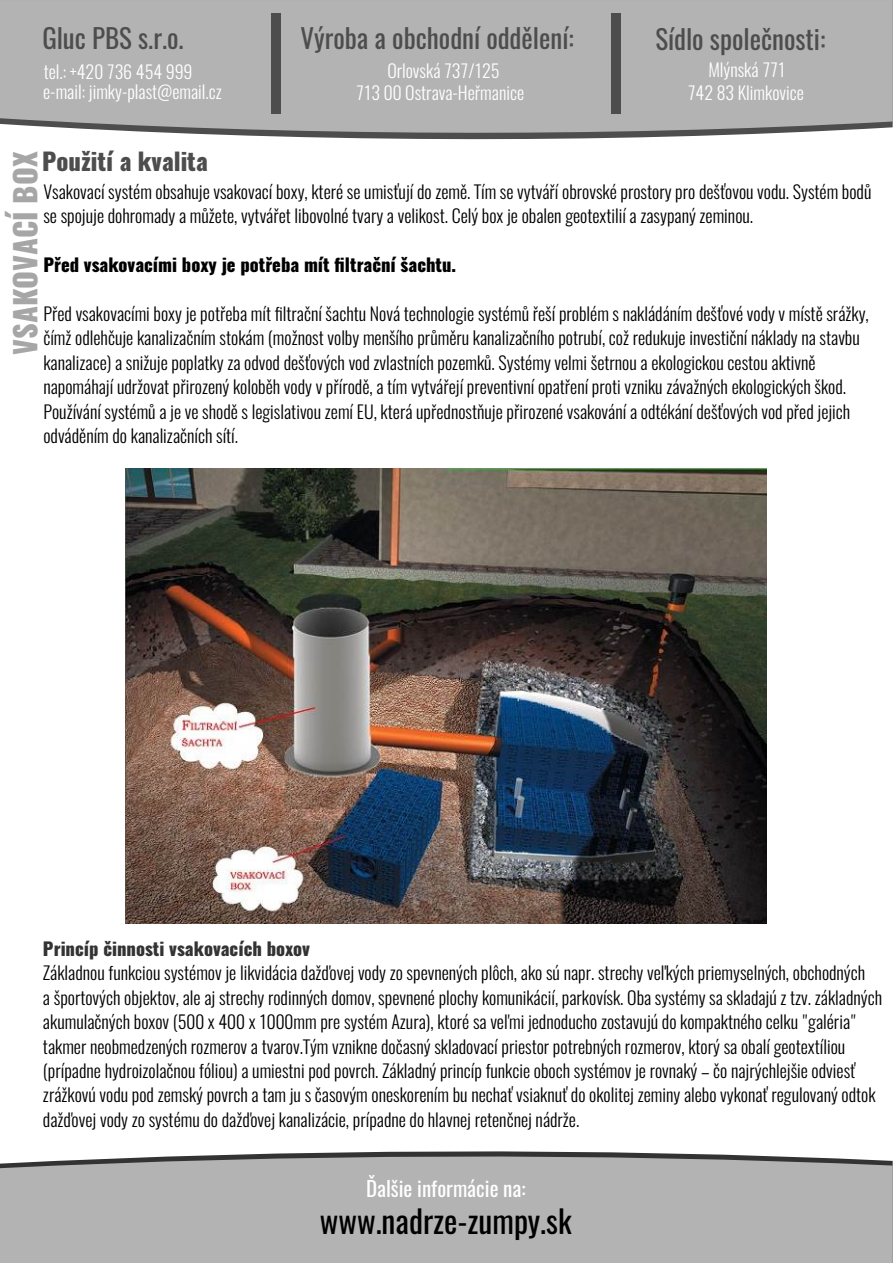
<style>
.page{position:relative;width:893px;height:1263px;background:#fff}
.page>*{position:absolute;margin:0;border:0;box-sizing:border-box;transform-origin:0 0}
.t1{font:31.65px "Oswald";color:#000}
.t2{font:800 30px "Oswald";color:rgb(77 77 77/.5)}
.t3{font:27px "Oswald";color:#4d4d4d}
.t4{font:800 24px "Oswald";color:#4d4d4d}
.t5{font:21px "Oswald";color:#fff}
.t6{font:300 18px/24.5px "Oswald";color:#000}
.t7{font:300 18px/22.8px "Oswald";color:#fff;text-align:center}
.t8{font:800 18px "Oswald";color:#000}
.t9{font:800 18px "Oswald";color:#333}
</style>
<div class="page">
<svg style="left:0;top:0;width:893px;height:138px;background:#b0b0b0"></svg>
<div style="left:271px;top:13px;width:10px;height:101px;background:#4d4d4d"></div>
<div style="left:611px;top:13px;width:10px;height:101px;background:#4d4d4d"></div>
<img style="left:126px;top:468px;width:640px;height:455px">
<svg style="left:0;top:1152px;width:893px;height:111px;background:#afafaf"></svg>
<h3 class="t3" style="left:42px;top:19px;width:143px">Gluc PBS s.r.o.</h3>
<h3 class="t3" style="left:655px;top:20px;width:172px">Sídlo společnosti:</h3>
<p class="t7" style="left:688px;top:58px;width:118px">Mlýnská 771<br>742 83 Klimkovice</p>
<h3 class="t3" style="left:300px;top:20px;width:275px">Výroba a obchodní oddělení:</h3>
<p class="t7" style="left:356px;top:60px;width:170px;line-height:21.9px">Orlovská 737/125<br>713 00 Ostrava-Heřmanice</p>
<p class="t7" style="left:43px;top:62px;width:180px;line-height:19.6px;text-align:left">tel.: +420 736 454 999 e-mail: jimky-plast@email.cz</p>
<h3 class="t4" style="left:42px;top:145px;width:167px">Použití a kvalita</h3>
<h2 class="t2" style="left:5px;top:355px;width:205px;rotate:-90deg">VSAKOVACÍ BOX</h2>
<p class="t6" style="left:43px;top:179px;width:830px">Vsakovací systém obsahuje vsakovací boxy, které se umisťují do země. Tím se vytváří obrovské prostory pro dešťovou vodu. Systém bodů se spojuje dohromady a můžete, vytvářet libovolné tvary a velikost. Celý box je obalen geotextilií a zasypaný zeminou.</p>
<p class="t8" style="left:43px;top:252px;width:414px">Před vsakovacími boxy je potřeba mít filtrační šachtu.</p>
<p class="t6" style="left:43px;top:301px;width:827px">Před vsakovacími boxy je potřeba mít filtrační šachtu Nová technologie systémů řeší problém s nakládáním dešťové vody v místě srážky, čímž odlehčuje kanalizačním stokám (možnost volby menšího průměru kanalizačního potrubí, což redukuje investiční náklady na stavbu kanalizace) a snižuje poplatky za odvod dešťových vod zvlastních pozemků. Systémy velmi šetrnou a ekologickou cestou aktivně napomáhají udržovat přirozený koloběh vody v přírodě, a tím vytvářejí preventivní opatření proti vzniku závažných ekologických škod.<br>Používání systémů a je ve shodě s legislativou zemí EU, která upřednostňuje přirozené vsakování a odtékání dešťových vod před jejich odváděním do kanalizačních sítí.</p>
<p class="t9" style="left:43px;top:936px;width:269px">Princíp činnosti vsakovacích boxov</p>
<p class="t6" style="left:43px;top:961px;width:841px">Základnou funkciou systémov je likvidácia dažďovej vody zo spevnených plôch, ako sú napr. strechy veľkých priemyselných, obchodných<br>a športových objektov, ale aj strechy rodinných domov, spevnené plochy komunikácií, parkovísk. Oba systémy sa skladajú z tzv. základných akumulačných boxov (500 x 400 x 1000mm pre systém Azura), ktoré sa veľmi jednoducho zostavujú do kompaktného celku "galéria" takmer neobmedzených rozmerov a tvarov.Tým vznikne dočasný skladovací priestor potrebných rozmerov, ktorý sa obalí geotextíliou (prípadne hydroizolačnou fóliou) a umiestni pod povrch. Základný princíp funkcie oboch systémov je rovnaký – čo najrýchlejšie odviesť zrážkovú vodu pod zemský povrch a tam ju s časovým oneskorením bu nechať vsiaknuť do okolitej zeminy alebo vykonať regulovaný odtok dažďovej vody zo systému do dažďovej kanalizácie, prípadne do hlavnej retenčnej nádrže.</p>
<p class="t5" style="left:366px;top:1174px;width:161px">Ďalšie informácie na:</p>
<h1 class="t1" style="left:320px;top:1200px;width:253px">www.nadrze-zumpy.sk</h1>
</div>
